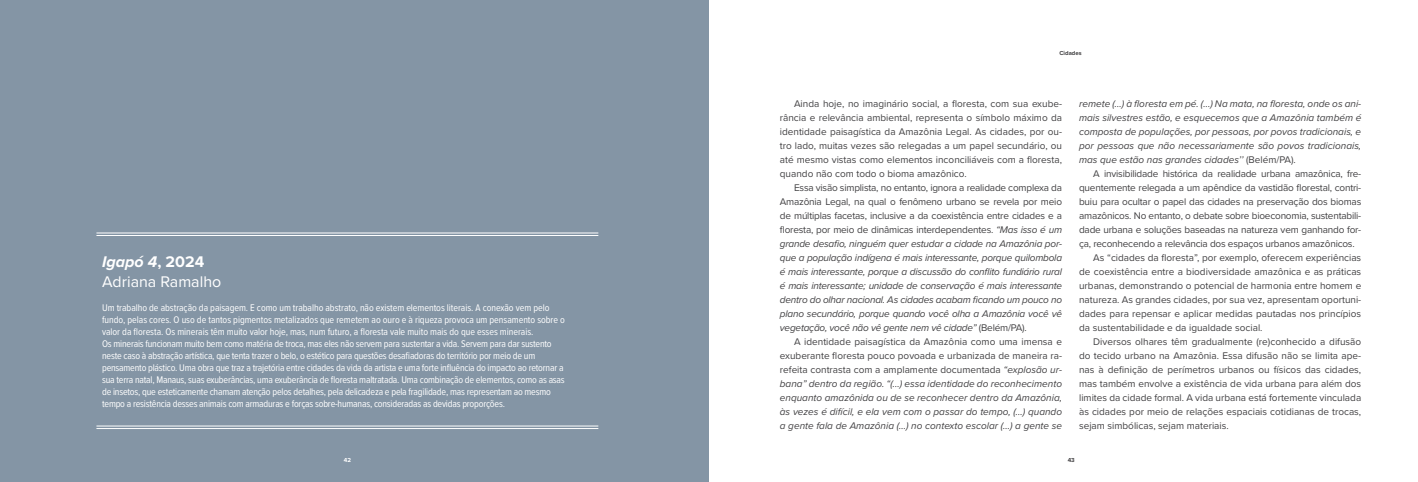
<style>
.page{position:relative;width:1418px;height:482px;background:#fff}
.page>*{position:absolute;margin:0;border:0;box-sizing:border-box;transform-origin:0 0}
.t1{font:16px/20px "Proxima Nova";color:#fff}
.t2{font:italic 10px/14px "Proxima Nova";color:#414042;text-align:justify}
.t3{font:10px/14px "Proxima Nova";color:#414042;text-align:justify}
.t4{font:10px/12px "Proxima Nova Cond";letter-spacing:-.02em;color:#fff}
.t5{font:10px "Proxima Nova";letter-spacing:-.02em;color:#414042}
.t6{font:700 6px "Proxima Nova";color:#414042}
.t7{font:700 6px "Proxima Nova";color:#fff}
.s1{font-weight:700;font-style:italic}
.s2{font-weight:700}
.s3{font-style:normal}
</style>
<div class="page">
<div style="left:0;top:0;width:709px;height:482px;background:#8495a5"></div>
<hr style="left:96px;top:235px;width:502px;height:1px;background:#fff">
<hr style="left:96px;top:233px;width:502px;height:1px;background:#fff">
<hr style="left:96px;top:428px;width:502px;height:1px;background:#fff">
<hr style="left:96px;top:426px;width:502px;height:1px;background:#fff">
<h1 class="t1" style="left:102px;top:250px;width:121px"><span class="s1">Igapó 4</span><span class="s2">, 2024<br></span>Adriana Ramalho</h1>
<p class="t4" style="left:102px;top:301px;width:464px">Um trabalho de abstração da paisagem. E como um trabalho abstrato, não existem elementos literais. A conexão vem pelo fundo, pelas cores. O uso de tantos pigmentos metalizados que remetem ao ouro e à riqueza provoca um pensamento sobre o valor da floresta. Os minerais têm muito valor hoje, mas, num futuro, a floresta vale muito mais do que esses minerais.<br>Os minerais funcionam muito bem como matéria de troca, mas eles não servem para sustentar a vida. Servem para dar sustento neste caso à abstração artística, que tenta trazer o belo, o estético para questões desafiadoras do território por meio de um pensamento plástico. Uma obra que traz a trajetória entre cidades da vida da artista e uma forte influência do impacto ao retornar a sua terra natal, Manaus, suas exuberâncias, uma exuberância de floresta maltratada. Uma combinação de elementos, como as asas de insetos, que esteticamente chamam atenção pelos detalhes, pela delicadeza e pela fragilidade, mas representam ao mesmo tempo a resistência desses animais com armaduras e forças sobre-humanas, consideradas as devidas proporções.</p>
<p class="t7" style="left:344px;top:455px;width:9px">42</p>
<p class="t6" style="left:1059px;top:49px;width:24px">Cidades</p>
<p class="t3" style="left:780px;top:96px;width:284px;text-indent:14px">Ainda hoje, no imaginário social, a floresta, com sua exube&shy;rância e relevância ambiental, representa o símbolo máximo da identidade paisagística da Amazônia Legal. As cidades, por ou&shy;tro lado, muitas vezes são relegadas a um papel secundário, ou até mesmo vistas como elementos inconciliáveis com a floresta, quando não com todo o bioma amazônico.</p>
<p class="t2" style="left:780px;top:180px;width:284px;text-indent:14px"><span class="s3">Essa visão simplista, no entanto, ignora a realidade complexa da Amazônia Legal, na qual o fenômeno urbano se revela por meio de múltiplas facetas, inclusive a da coexistência entre cidades e a floresta, por meio de dinâmicas interdependentes.</span> “Mas isso é um grande desafio, ninguém quer estudar a cidade na Amazônia por&shy;que a população indígena é mais interessante, porque quilombola é mais interessante, porque a discussão do conflito fundiário rural é mais interessante; unidade de conservação é mais interessante dentro do olhar nacional. As cidades acabam ficando um pouco no plano secundário, porque quando você olha a Amazônia você vê vegetação, você não vê gente nem vê cidade” <span class="s3">(Belém/PA).</span></p>
<p class="t2" style="left:780px;top:334px;width:284px;text-indent:14px"><span class="s3">A identidade paisagística da Amazônia como uma imensa e exuberante floresta pouco povoada e urbanizada de maneira ra&shy;refeita contrasta com a amplamente documentada</span> “explosão ur&shy;bana” dentro da região. “(...) essa identidade do reconhecimento enquanto amazônida ou de se reconhecer dentro da Amazônia, às vezes é difícil, e ela vem com o passar do tempo, (...) quando a gente fala de Amazônia (...) no contexto escolar (...) a gente se</p>
<p class="t2" style="left:1079px;top:96px;width:284px">remete (...) à floresta em pé. (...) Na mata, na floresta, onde os ani&shy;mais silvestres estão, e esquecemos que a Amazônia também é composta de populações, por pessoas, por povos tradicionais, e por pessoas que não necessariamente são povos tradicionais, mas que estão nas grandes cidades’’ <span class="s3">(Belém/PA).</span></p>
<p class="t5" style="left:1093px;top:166px;width:269px">A invisibilidade histórica da realidade urbana amazônica, fre-</p>
<p class="t5" style="left:1079px;top:180px;width:284px">quentemente relegada a um apêndice da vastidão florestal, contri-</p>
<p class="t5" style="left:1079px;top:194px;width:284px">buiu para ocultar o papel das cidades na preservação dos biomas</p>
<p class="t5" style="left:1079px;top:208px;width:284px">amazônicos. No entanto, o debate sobre bioeconomia, sustentabili-</p>
<p class="t5" style="left:1079px;top:222px;width:284px">dade urbana e soluções baseadas na natureza vem ganhando for-</p>
<p class="t5" style="left:1079px;top:236px;width:277px">ça, reconhecendo a relevância dos espaços urbanos amazônicos.</p>
<p class="t3" style="left:1093px;top:250px;width:269px">As “cidades da floresta”, por exemplo, oferecem experiências</p>
<p class="t3" style="left:1079px;top:264px;width:284px">de coexistência entre a biodiversidade amazônica e as práticas</p>
<p class="t3" style="left:1079px;top:278px;width:284px">urbanas, demonstrando o potencial de harmonia entre homem e</p>
<p class="t3" style="left:1079px;top:292px;width:284px">natureza. As grandes cidades, por sua vez, apresentam oportuni-</p>
<p class="t3" style="left:1079px;top:306px;width:284px">dades para repensar e aplicar medidas pautadas nos princípios</p>
<p class="t3" style="left:1079px;top:320px;width:185px">da sustentabilidade e da igualdade social.</p>
<p class="t3" style="left:1093px;top:334px;width:269px">Diversos olhares têm gradualmente (re)conhecido a difusão</p>
<p class="t3" style="left:1079px;top:348px;width:284px">do tecido urbano na Amazônia. Essa difusão não se limita ape-</p>
<p class="t3" style="left:1079px;top:362px;width:284px">nas à definição de perímetros urbanos ou físicos das cidades,</p>
<p class="t3" style="left:1079px;top:376px;width:284px">mas também envolve a existência de vida urbana para além dos</p>
<p class="t3" style="left:1079px;top:390px;width:284px">limites da cidade formal. A vida urbana está fortemente vinculada</p>
<p class="t3" style="left:1079px;top:404px;width:284px">às cidades por meio de relações espaciais cotidianas de trocas,</p>
<p class="t3" style="left:1079px;top:418px;width:151px">sejam simbólicas, sejam materiais.</p>
<p class="t6" style="left:1067px;top:455px;width:9px">43</p>
</div>
